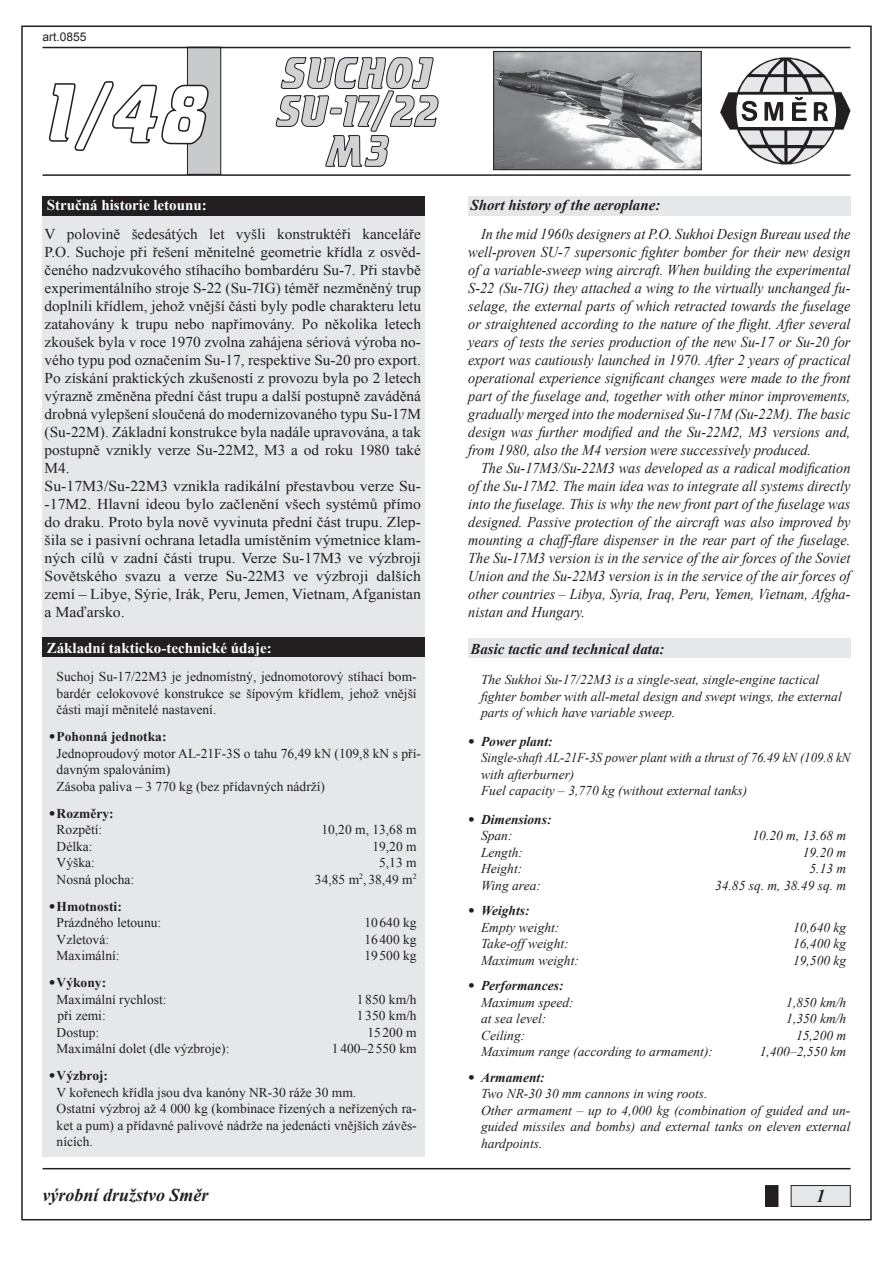
<style>
.page{position:relative;width:893px;height:1263px;background:#fff}
.page>*{position:absolute;margin:0;border:0;box-sizing:border-box;transform-origin:0 0}
.t1{font:italic 700 18px "Times New Roman";color:#231f20}
.t2{font:italic 15px/18px "Times New Roman";color:#231f20;text-align:justify;scale:.95 1}
.t3{font:15px/18px "Times New Roman";color:#231f20}
.t4{font:700 15px "Times New Roman";color:#fff}
.t5{font:italic 700 15px "Times New Roman";color:#231f20}
.t6{font:13.5px/16.5px "Times New Roman";color:#231f20}
.t7{font:italic 13.5px/16.5px "Times New Roman";color:#231f20}
.t8{font:italic 13.5px/16.5px "Times New Roman";color:#231f20;scale:.95 1}
.t9{font:italic 700 13.5px/16.5px "Times New Roman";color:#231f20}
.t10{font:700 13.5px/16.5px "Times New Roman";color:#231f20;text-align:center}
.t11{font:12px "Arial";color:#231f20}
.s1{font-family:"Frutiger CE";font-weight:300}
.s2{font-weight:700}
.s3{font-weight:400}
.s4{font-family:"Frutiger CE";font-weight:300;font-style:normal}
</style>
<div class="page">
<div style="left:468px;top:638px;width:382px;height:20px;background:#e6e7e9"></div>
<div style="left:187px;top:47px;width:34px;height:127px;background:#c9cacc"></div>
<div style="left:187px;top:47px;width:34px;height:128px;border:1px solid #231f20"></div>
<hr style="left:43px;top:47px;width:807px;height:1px;background:#231f20">
<hr style="left:43px;top:174px;width:807px;height:2px;background:#231f20">
<hr style="left:43px;top:1168px;width:807px;height:1px;background:#231f20">
<div style="left:791px;top:1185px;width:59px;height:21px;background:#e6e7e9"></div>
<div style="left:791px;top:1185px;width:59px;height:21px;border:1px solid #231f20"></div>
<div style="left:766px;top:1185px;width:12px;height:21px;background:#231f20"></div>
<div style="left:765px;top:1185px;width:13px;height:21px;border:1px solid #231f20"></div>
<div style="left:43px;top:199px;width:382px;height:958px;background:#e6e7e9"></div>
<div style="left:43px;top:637px;width:382px;height:20px;background:#231f20"></div>
<div style="left:43px;top:196px;width:382px;height:19px;background:#231f20"></div>
<div style="left:468px;top:196px;width:382px;height:19px;background:#e6e7e9"></div>
<svg style="left:720px;top:57px;width:130px;height:107px"></svg>
<img style="left:495px;top:53px;width:205px;height:115px">
<div style="left:493px;top:51px;width:209px;height:119px;border:1px solid #231f20"></div>
<svg style="left:49px;top:80px;width:160px;height:136px"></svg>
<svg style="left:276px;top:57px;width:162px;height:110px"></svg>
<p class="t11" style="left:43px;top:29px;width:46px">art.0855</p>
<p class="t4" style="left:47px;top:195px;width:162px">Stručná historie letounu:</p>
<p class="t3" style="left:45px;top:224px;width:378px">V polovině šedesátých let vyšli konstruktéři kanceláře P.O. Suchoje při řešení měnitelné geometrie křídla z osvěd&shy;čeného nadzvukového stíhacího bombardéru Su-7. Při stavbě experimentálního stroje S-22 (Su-7IG) téměř nezměněný trup doplnili křídlem, jehož vnější části byly podle charakteru letu zatahovány k trupu nebo napřimovány. Po několika letech zkoušek byla v roce 1970 zvolna zahájena sériová výroba no&shy;vého typu pod označením Su-17, respektive Su-20 pro export.<br>Po získání praktických zkušeností z provozu byla po 2 letech výrazně změněna přední část trupu a další postupně zaváděná drobná vylepšení sloučená do modernizovaného typu Su-17M (Su-22M). Základní konstrukce byla nadále upravována, a tak postupně vznikly verze Su-22M2, M3 a od roku 1980 také M4.<br>Su-17M3/Su-22M3 vznikla radikální přestavbou verze Su--17M2. Hlavní ideou bylo začlenění všech systémů přímo do draku. Proto byla nově vyvinuta přední část trupu. Zlep&shy;šila se i pasivní ochrana letadla umístěním výmetnice klam&shy;ných cílů v zadní části trupu. Verze Su-17M3 ve výzbroji Sovětského svazu a verze Su-22M3 ve výzbroji dalších zemí – Libye, Sýrie, Irák, Peru, Jemen, Vietnam, Afganistan a Maďarsko.</p>
<p class="t4" style="left:47px;top:637px;width:227px">Základní takticko-technické údaje:</p>
<p class="t6" style="left:57px;top:668px;width:362px;text-align:justify">Suchoj Su-17/22M3 je jednomístný, jednomotorový stíhací bom&shy;bardér celokovové konstrukce se šípovým křídlem, jehož vnější části mají měnitelé nastavení.</p>
<p class="t6" style="left:57px;top:728px;width:366px;text-indent:-8px"><span class="s1">•</span><span class="s2">Pohonná jednotka:<br></span>Jednoproudový motor AL-21F-3S o tahu 76,49 kN (109,8 kN s pří&shy;davným spalováním)<br>Zásoba paliva – 3 770 kg (bez přídavných nádrží)</p>
<p class="t10" style="left:49px;top:804px;width:66px"><span class="s1">•</span>Rozměry:<br><span class="s3">Rozpětí:</span></p>
<p class="t6" style="left:321px;top:821px;width:97px">10,20 m, 13,68 m</p>
<p class="t6" style="left:57px;top:838px;width:37px">Délka:</p>
<p class="t6" style="left:372px;top:838px;width:46px">19,20 m</p>
<p class="t6" style="left:57px;top:854px;width:40px">Výška:</p>
<p class="t6" style="left:379px;top:854px;width:39px">5,13 m</p>
<p class="t6" style="left:57px;top:871px;width:79px">Nosná plocha:</p>
<p class="t6" style="left:315px;top:871px;width:103px">34,85 m<sup>2</sup>, 38,49 m<sup>2</sup></p>
<p class="t6" style="left:57px;top:898px;width:106px;text-indent:-8px"><span class="s1">•</span><span class="s2">Hmotnosti:<br></span>Prázdného letounu:</p>
<p class="t6" style="left:364px;top:914px;width:54px">10640 kg</p>
<p class="t6" style="left:57px;top:931px;width:54px">Vzletová:</p>
<p class="t6" style="left:364px;top:931px;width:54px">16400 kg</p>
<p class="t6" style="left:57px;top:947px;width:65px">Maximální:</p>
<p class="t6" style="left:364px;top:947px;width:54px">19500 kg</p>
<p class="t6" style="left:57px;top:974px;width:111px;text-indent:-8px"><span class="s1">•</span><span class="s2">Výkony:<br></span>Maximální rychlost:</p>
<p class="t6" style="left:357px;top:991px;width:61px">1850 km/h</p>
<p class="t6" style="left:57px;top:1007px;width:50px">při zemi:</p>
<p class="t6" style="left:357px;top:1007px;width:61px">1350 km/h</p>
<p class="t6" style="left:57px;top:1024px;width:44px">Dostup:</p>
<p class="t6" style="left:367px;top:1024px;width:51px">15200 m</p>
<p class="t6" style="left:57px;top:1040px;width:174px">Maximální dolet (dle výzbroje):</p>
<p class="t6" style="left:332px;top:1040px;width:86px">1400–2550 km</p>
<p class="t6" style="left:57px;top:1067px;width:362px;text-indent:-8px"><span class="s1">•</span><span class="s2">Výzbroj:<br></span>V kořenech křídla jsou dva kanóny NR-30 ráže 30 mm.<br>Ostatní výzbroj až 4 000 kg (kombinace řízených a neřízených ra&shy;ket a pum) a přídavné palivové nádrže na jedenácti vnějších závěs&shy;nících.</p>
<p class="t5" style="left:470px;top:195px;width:192px">Short history of the aeroplane:</p>
<p class="t2" style="left:468px;top:224px;width:404px;text-indent:13px">In the mid 1960s designers at P.O. Sukhoi Design Bureau used the well-proven SU-7 supersonic fighter bomber for their new design of a variable-sweep wing aircraft. When building the experimental S-22 (Su-7IG) they attached a wing to the virtually unchanged fu&shy;selage, the external parts of which retracted towards the fuselage or straightened according to the nature of the flight. After several years of tests the series production of the new Su-17 or Su-20 for export was cautiously launched in 1970. After 2 years of practical operational experience significant changes were made to the front part of the fuselage and, together with other minor improvements, gradually merged into the modernised Su-17M (Su-22M). The basic design was further modified and the Su-22M2, M3 versions and, from 1980, also the M4 version were successively produced.</p>
<p class="t2" style="left:468px;top:458px;width:404px;text-indent:13px">The Su-17M3/Su-22M3 was developed as a radical modification of the Su-17M2. The main idea was to integrate all systems directly into the fuselage. This is why the new front part of the fuselage was designed. Passive protection of the aircraft was also improved by mounting a chaff-flare dispenser in the rear part of the fuselage.<br>The Su-17M3 version is in the service of the air forces of the Soviet Union and the Su-22M3 version is in the service of the air forces of other countries – Libya, Syria, Iraq, Peru, Yemen, Vietnam, Afgha&shy;nistan and Hungary.</p>
<p class="t5" style="left:470px;top:639px;width:196px">Basic tactic and technical data:</p>
<p class="t7" style="left:481px;top:671px;width:362px">The Sukhoi Su-17/22M3 is a single-seat, single-engine tactical fighter bomber with all-metal design and swept wings, the external parts of which have variable sweep.</p>
<p class="t8" style="left:481px;top:733px;width:390px;text-indent:-13px"><span class="s4">•</span> <span class="s2">Power plant:<br></span>Single-shaft AL-21F-3S power plant with a thrust of 76.49 kN (109.8 kN with afterburner)<br>Fuel capacity – 3,770 kg (without external tanks)</p>
<p class="t9" style="left:481px;top:810px;width:72px;text-indent:-13px"><span class="s4">•</span> Dimensions:<br><span class="s3">Span:</span></p>
<p class="t7" style="left:753px;top:827px;width:95px">10.20 m, 13.68 m</p>
<p class="t7" style="left:481px;top:844px;width:43px">Length:</p>
<p class="t7" style="left:803px;top:844px;width:45px">19.20 m</p>
<p class="t7" style="left:481px;top:860px;width:43px">Height:</p>
<p class="t7" style="left:809px;top:860px;width:38px">5.13 m</p>
<p class="t7" style="left:481px;top:877px;width:61px">Wing area:</p>
<p class="t7" style="left:715px;top:877px;width:133px">34.85 sq. m, 38.49 sq. m</p>
<p class="t7" style="left:481px;top:902px;width:80px;text-indent:-13px"><span class="s4">•</span> <span class="s2">Weights:<br></span>Empty weight:</p>
<p class="t7" style="left:793px;top:919px;width:55px">10,640 kg</p>
<p class="t7" style="left:481px;top:935px;width:89px">Take-off weight:</p>
<p class="t7" style="left:793px;top:935px;width:55px">16,400 kg</p>
<p class="t7" style="left:481px;top:951px;width:99px">Maximum weight:</p>
<p class="t7" style="left:793px;top:951px;width:55px">19,500 kg</p>
<p class="t9" style="left:481px;top:977px;width:94px;text-indent:-13px"><span class="s4">•</span> Performances:<br><span class="s3">Maximum speed:</span></p>
<p class="t7" style="left:786px;top:993px;width:61px">1,850 km/h</p>
<p class="t7" style="left:481px;top:1010px;width:67px">at sea level:</p>
<p class="t7" style="left:786px;top:1010px;width:61px">1,350 km/h</p>
<p class="t7" style="left:481px;top:1026px;width:46px">Ceiling:</p>
<p class="t7" style="left:796px;top:1026px;width:52px">15,200 m</p>
<p class="t7" style="left:481px;top:1043px;width:233px">Maximum range (according to armament):</p>
<p class="t7" style="left:760px;top:1043px;width:88px">1,400–2,550 km</p>
<p class="t7" style="left:481px;top:1068px;width:371px;text-indent:-13px"><span class="s4">•</span> <span class="s2">Armament:<br></span>Two NR-30 30 mm cannons in wing roots.<br>Other armament – up to 4,000 kg (combination of guided and un&shy;guided missiles and bombs) and external tanks on eleven external hardpoints.</p>
<p class="t1" style="left:43px;top:1182px;width:168px">výrobní družstvo Směr</p>
<p class="t1" style="left:816px;top:1183px;width:10px">1</p>
</div>
